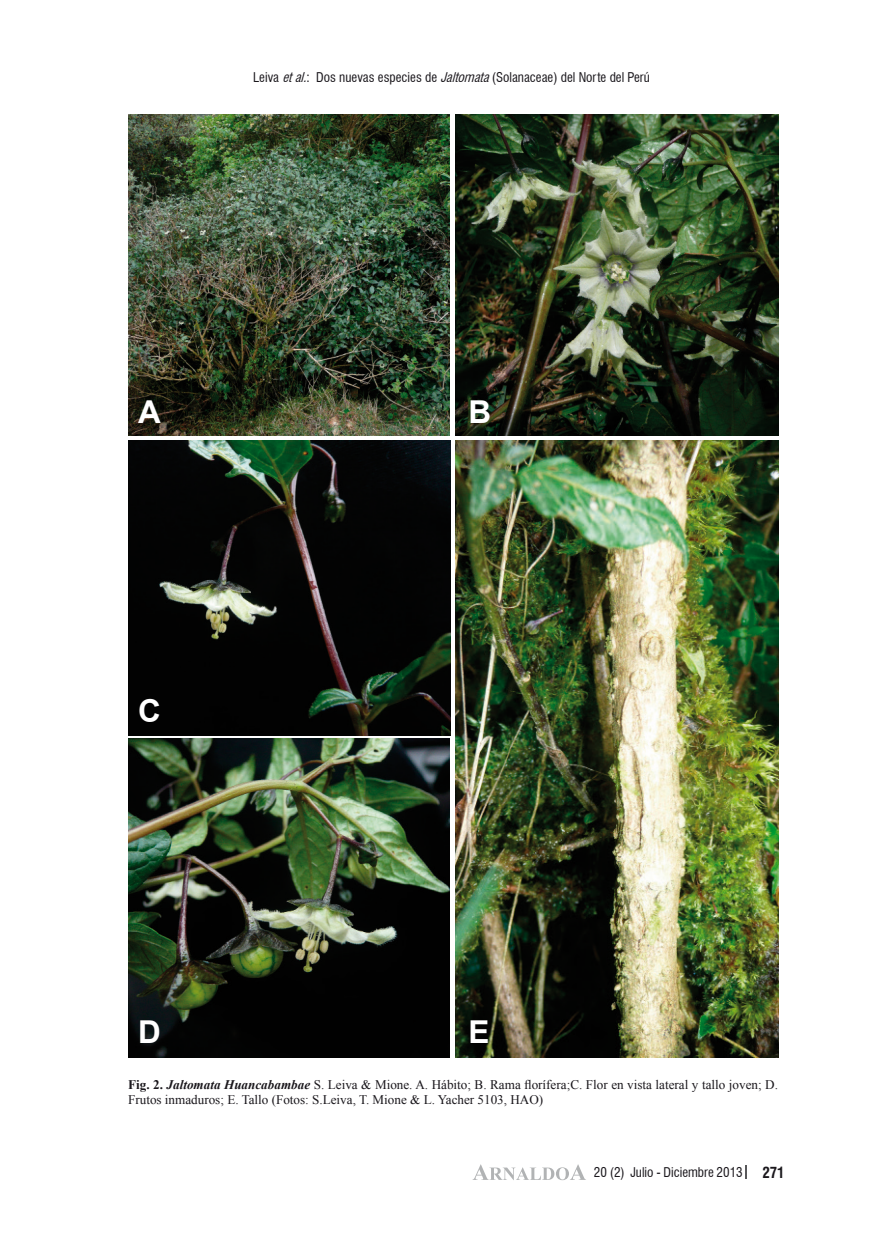
<style>
.page{position:relative;width:893px;height:1241px;background:#fff}
.page>*{position:absolute;margin:0;border:0;box-sizing:border-box;transform-origin:0 0}
.cuerpo_resumen{font:700 31.5px "Arial";color:#fff}
.t1{font:700 condensed 14.88px "Swiss 721 BT";color:#1a171c}
.leyendas{font:13.12px/14.9px "Times New Roman";color:#1a171c}
.filete{font:condensed 13.12px "Swiss 721 BT";color:#1a171c}
.s1{font-style:italic}
.s2{font-weight:700}
.s3{font-weight:700;font-style:italic}
</style>
<div class="page">
<svg style="left:474px;top:1164px;width:111px;height:15px"></svg>
<svg style="left:746px;top:1165px;width:1px;height:12px"></svg>
<img style="left:128px;top:114px;width:321px;height:321px">
<img style="left:128px;top:440px;width:323px;height:295px">
<img style="left:128px;top:738px;width:321px;height:319px">
<img style="left:456px;top:440px;width:322px;height:617px">
<img style="left:456px;top:114px;width:322px;height:321px">
<p class="filete" style="left:253px;top:69px;width:398px">Leiva <span class="s1">etal.</span>: Dos nuevas especies de <span class="s1">Jaltomata</span>(Solanaceae) del Norte del Perú</p>
<p class="cuerpo_resumen" style="left:138px;top:390px;width:24px">A</p>
<p class="cuerpo_resumen" style="left:469px;top:390px;width:24px">B</p>
<p class="cuerpo_resumen" style="left:138px;top:690px;width:24px">C</p>
<p class="cuerpo_resumen" style="left:138px;top:1010px;width:24px">D</p>
<p class="cuerpo_resumen" style="left:469px;top:1010px;width:23px">E</p>
<p class="leyendas" style="left:128px;top:1076px;width:651px"><span class="s2">Fig. 2.</span> <span class="s3">Jaltomata Huancabambae</span> S. Leiva &amp; Mione. A. Hábito; B. Rama florífera;C. Flor en vista lateral y tallo joven; D.<br>Frutos inmaduros; E. Tallo (Fotos: S.Leiva, T. Mione &amp; L. Yacher 5103, HAO)</p>
<p class="filete" style="left:594px;top:1164px;width:150px">20 (2) Julio - Diciembre 2013</p>
<p class="t1" style="left:762px;top:1163px;width:24px">271</p>
</div>
